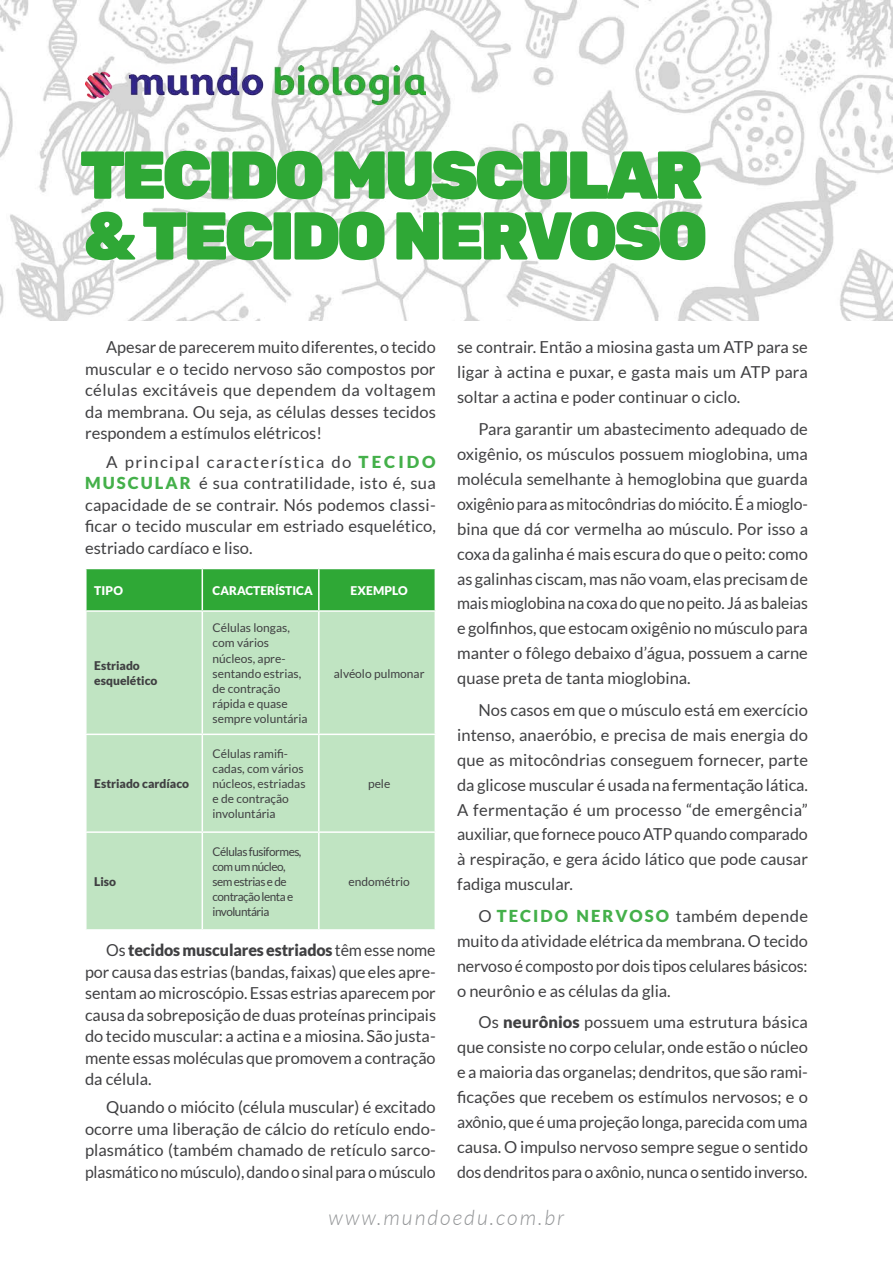
<style>
.page{position:relative;width:893px;height:1263px;background:#fff}
.page>*{position:absolute;margin:0;border:0;box-sizing:border-box;transform-origin:0 0}
.t1{font:900 67.5px/60.8px "Rubik";letter-spacing:-.06em;color:#2fa836}
.t2{font:italic 300 21px "Lato";letter-spacing:.1em;color:#939597}
.t3{font:16.5px/24.9px "Lato";color:#404042;text-align:justify}
.t4{font:12px/15px "Lato";color:#404042}
.t5{font:12px/15px "Lato";letter-spacing:-.04em;color:#404042}
.t6{font:900 12px/15px "Lato";color:#404042}
.t7{font:900 12px "Lato";letter-spacing:.005em;color:#fff}
.s1{font-weight:900;color:#44b04a}
.s2{font-weight:900}
</style>
<div class="page">
<img style="left:0;top:0;width:893px;height:320px">
<img style="left:85px;top:65px;width:340px;height:40px">
<div style="left:87px;top:569px;width:348px;height:41px;background:#2fa836"></div>
<div style="left:87px;top:612px;width:348px;height:317px;background:#c0e4c2"></div>
<hr style="left:202px;top:612px;width:1px;height:121px;background:#fff">
<hr style="left:318px;top:612px;width:2px;height:121px;background:#fff">
<hr style="left:85px;top:733px;width:117px;height:2px;background:#fff">
<hr style="left:202px;top:733px;width:117px;height:2px;background:#fff">
<hr style="left:202px;top:735px;width:1px;height:96px;background:#fff">
<hr style="left:319px;top:733px;width:117px;height:2px;background:#fff">
<hr style="left:318px;top:735px;width:2px;height:96px;background:#fff">
<hr style="left:85px;top:831px;width:117px;height:2px;background:#fff">
<hr style="left:202px;top:831px;width:117px;height:2px;background:#fff">
<hr style="left:202px;top:833px;width:1px;height:96px;background:#fff">
<hr style="left:319px;top:831px;width:117px;height:2px;background:#fff">
<hr style="left:318px;top:833px;width:2px;height:96px;background:#fff">
<hr style="left:202px;top:569px;width:1px;height:41px;background:#fff">
<hr style="left:318px;top:569px;width:2px;height:41px;background:#fff">
<h1 class="t1" style="left:80px;top:145px;width:629px">TECIDO MUSCULAR &amp; TECIDO NERVOSO</h1>
<p class="t3" style="left:85px;top:337px;width:352px;line-height:21.5px;text-indent:21px">Apesar de parecerem muito diferentes, o tecido muscular e o tecido nervoso são compostos por células excitáveis que dependem da voltagem da membrana. Ou seja, as células desses tecidos respondem a estímulos elétricos!</p>
<p class="t3" style="left:85px;top:451px;width:352px;line-height:21.5px;text-indent:21px">A principal característica do <span class="s1">TECIDO MUSCULAR</span> é sua contratilidade, isto é, sua capacidade de se contrair. Nós podemos classi&shy;ficar o tecido muscular em estriado esquelético, estriado cardíaco e liso.</p>
<p class="t7" style="left:94px;top:583px;width:30px">TIPO</p>
<p class="t7" style="left:213px;top:583px;width:102px">CARACTERÍSTICA</p>
<p class="t7" style="left:351px;top:583px;width:59px">EXEMPLO</p>
<p class="t6" style="left:94px;top:658px;width:65px">Estriado esquelético</p>
<p class="t6" style="left:94px;top:776px;width:96px">Estriado cardíaco</p>
<p class="t6" style="left:94px;top:874px;width:23px">Liso</p>
<p class="t4" style="left:213px;top:620px;width:97px">Células longas, com vários núcleos, apre&shy;sentando estrias, de contração rápida e quase sempre voluntária</p>
<p class="t4" style="left:213px;top:746px;width:95px">Células ramifi&shy;cadas, com vários núcleos, estriadas e de contração involuntária</p>
<p class="t5" style="left:213px;top:844px;width:90px">Células fusiformes, com um núcleo, sem estrias e de contração lenta e involuntária</p>
<p class="t4" style="left:334px;top:665px;width:92px">alvéolo pulmonar</p>
<p class="t4" style="left:368px;top:776px;width:24px">pele</p>
<p class="t4" style="left:348px;top:874px;width:63px">endométrio</p>
<p class="t3" style="left:85px;top:939px;width:353px;line-height:21.5px;text-indent:21px">Os <span class="s2">tecidos musculares estriados</span> têm esse nome por causa das estrias (bandas, faixas) que eles apre&shy;sentam ao microscópio. Essas estrias aparecem por causa da sobreposição de duas proteínas principais do tecido muscular: a actina e a miosina. São justa&shy;mente essas moléculas que promovem a contração da célula.</p>
<p class="t3" style="left:85px;top:1096px;width:352px;line-height:21.5px;text-indent:21px">Quando o miócito (célula muscular) é excitado ocorre uma liberação de cálcio do retículo endo&shy;plasmático (também chamado de retículo sarco&shy;plasmático no músculo), dando o sinal para o músculo</p>
<p class="t3" style="left:457px;top:335px;width:352px">se contrair. Então a miosina gasta um ATP para se ligar à actina e puxar, e gasta mais um ATP para soltar a actina e poder continuar o ciclo.</p>
<p class="t3" style="left:457px;top:416px;width:352px;text-indent:21px">Para garantir um abastecimento adequado de oxigênio, os músculos possuem mioglobina, uma molécula semelhante à hemoglobina que guarda oxigênio para as mitocôndrias do miócito. É a mioglo&shy;bina que dá cor vermelha ao músculo. Por isso a coxa da galinha é mais escura do que o peito: como as galinhas ciscam, mas não voam, elas precisam de mais mioglobina na coxa do que no peito. Já as baleias e golfinhos, que estocam oxigênio no músculo para manter o fôlego debaixo d’água, possuem a carne quase preta de tanta mioglobina.</p>
<p class="t3" style="left:457px;top:697px;width:352px;text-indent:21px">Nos casos em que o músculo está em exercício intenso, anaeróbio, e precisa de mais energia do que as mitocôndrias conseguem fornecer, parte da glicose muscular é usada na fermentação lática.<br>A fermentação é um processo “de emergência” auxiliar, que fornece pouco ATP quando comparado à respiração, e gera ácido lático que pode causar fadiga muscular.</p>
<p class="t3" style="left:457px;top:903px;width:352px;text-indent:21px">O <span class="s1">TECIDO NERVOSO</span> também depende muito da atividade elétrica da membrana. O tecido nervoso é composto por dois tipos celulares básicos: o neurônio e as células da glia.</p>
<p class="t3" style="left:457px;top:1010px;width:352px;text-indent:21px">Os <span class="s2">neurônios</span> possuem uma estrutura básica que consiste no corpo celular, onde estão o núcleo e a maioria das organelas; dendritos, que são rami&shy;ficações que recebem os estímulos nervosos; e o axônio, que é uma projeção longa, parecida com uma causa. O impulso nervoso sempre segue o sentido dos dendritos para o axônio, nunca o sentido inverso.</p>
<p class="t2" style="left:329px;top:1206px;width:237px">www.mundoedu.com.br</p>
</div>
